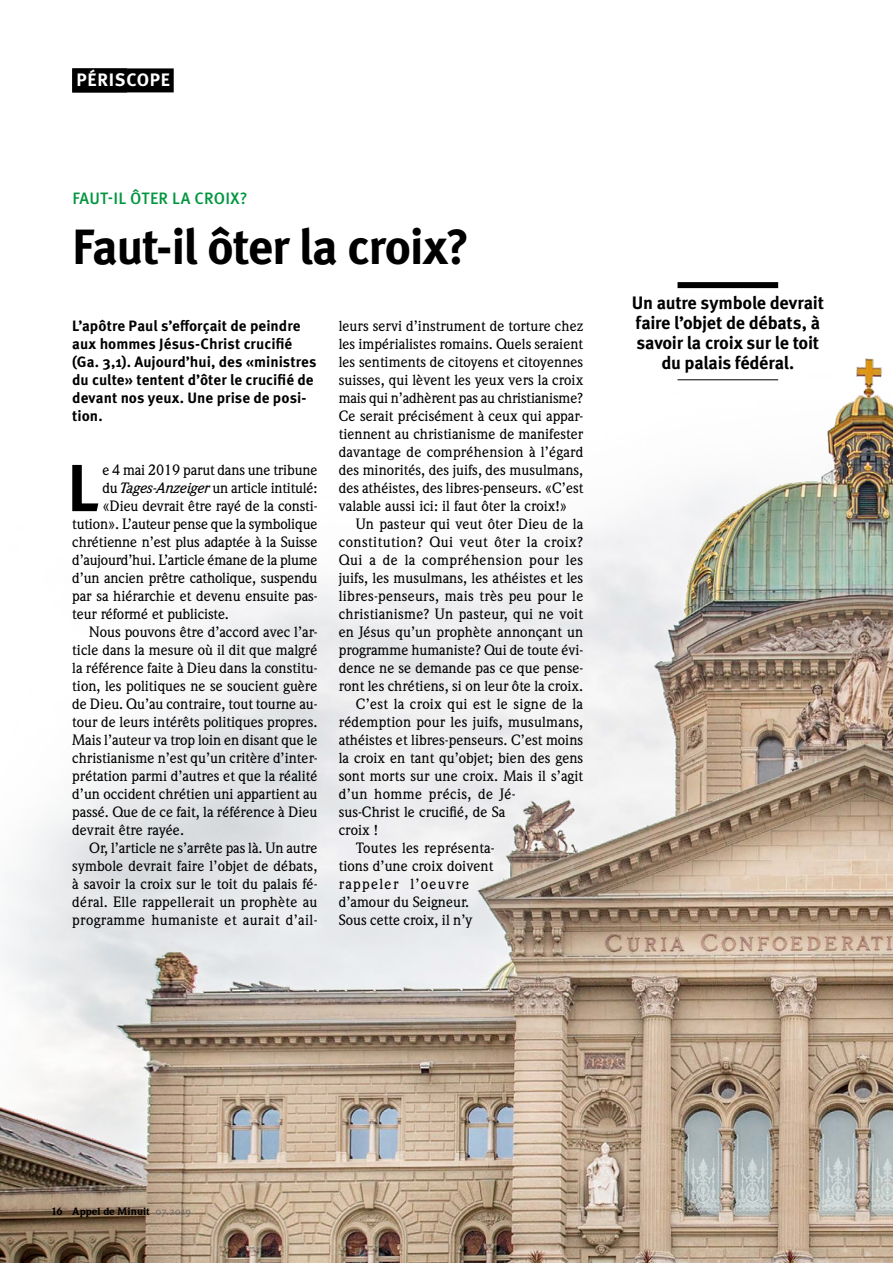
<style>
.page{position:relative;width:893px;height:1263px;background:#fff}
.page>*{position:absolute;margin:0;border:0;box-sizing:border-box;transform-origin:0 0}
.t1{font:700 66.45px "Meta OT";color:#000}
.t2{font:700 49.5px "Meta OT";letter-spacing:-.035em;color:#000}
.t3{font:700 18px/19.8px "Meta OT";letter-spacing:-.015em;color:#000;text-align:center}
.t4{font:700 18px "Meta OT";letter-spacing:.04em;color:#fff}
.t5{font:500 16.5px "Meta OT";letter-spacing:.015em;color:#00963f}
.t6{font:700 15px/18px "Meta OT";color:#000}
.t7{font:500 14.7px/18px "Weidemann";color:#000;text-align:justify}
.t8{font:500 14.7px "Weidemann";letter-spacing:.03em;color:#000}
.t9{font:500 14.7px "Weidemann";letter-spacing:.025em;color:#000}
.t10{font:500 14.7px "Weidemann";letter-spacing:.02em;color:#000}
.t11{font:500 14.7px "Weidemann";letter-spacing:.09em;color:#000}
.t12{font:900 10.5px "Weidemann";letter-spacing:-.005em;color:#000}
.s1{font-style:italic}
.s2{font-family:"Meta OT Norm";font-weight:400;color:#6e6e6e}
</style>
<div class="page">
<img style="left:0;top:358px;width:893px;height:905px">
<div style="left:72px;top:68px;width:102px;height:24px;background:#000"></div>
<div style="left:677px;top:282px;width:101px;height:6px;background:#000"></div>
<hr style="left:677px;top:379px;width:101px;height:1px;background:#000">
<p class="t4" style="left:77px;top:68px;width:95px">PÉRISCOPE</p>
<p class="t4" style="left:77px;top:68px;width:48px">TITRE</p>
<p class="t5" style="left:72px;top:188px;width:177px">FAUT-IL ÔTER LA CROIX?</p>
<h2 class="t2" style="left:72px;top:215px;width:399px">Faut-il ôter la croix?</h2>
<p class="t6" style="left:72px;top:317px;width:246px">L’apôtre Paul s’efforçait de peindre aux hommes Jésus-Christ crucifié (Ga. 3,1). Aujourd’hui, des «ministres du culte» tentent d’ôter le crucifié de devant nos yeux. Une prise de posi&shy;tion.</p>
<h1 class="t1" style="left:67px;top:446px;width:33px">L</h1>
<p class="t7" style="left:102px;top:461px;width:217px">e 4 mai 2019 parut dans une tribune</p>
<p class="t7" style="left:102px;top:479px;width:217px">du <span class="s1">Tages-Anzeiger</span> un article intitulé:</p>
<p class="t7" style="left:102px;top:497px;width:217px">«Dieu devrait être rayé de la consti-</p>
<p class="t7" style="left:72px;top:515px;width:247px">tution». L’auteur pense que la symbolique</p>
<p class="t7" style="left:72px;top:533px;width:247px">chrétienne n’est plus adaptée à la Suisse</p>
<p class="t7" style="left:72px;top:551px;width:247px">d’aujourd’hui. L’article émane de la plume</p>
<p class="t7" style="left:72px;top:569px;width:247px">d’un ancien prêtre catholique, suspendu</p>
<p class="t7" style="left:72px;top:587px;width:247px">par sa hiérarchie et devenu ensuite pas-</p>
<p class="t7" style="left:72px;top:605px;width:158px">teur réformé et publiciste.</p>
<p class="t7" style="left:89px;top:623px;width:230px">Nous pouvons être d’accord avec l’ar-</p>
<p class="t7" style="left:72px;top:641px;width:247px">ticle dans la mesure où il dit que malgré</p>
<p class="t7" style="left:72px;top:659px;width:247px">la référence faite à Dieu dans la constitu-</p>
<p class="t7" style="left:72px;top:677px;width:247px">tion, les politiques ne se soucient guère</p>
<p class="t7" style="left:72px;top:695px;width:247px">de Dieu. Qu’au contraire, tout tourne au-</p>
<p class="t7" style="left:72px;top:713px;width:247px">tour de leurs intérêts politiques propres.</p>
<p class="t7" style="left:72px;top:731px;width:247px">Mais l’auteur va trop loin en disant que le</p>
<p class="t7" style="left:72px;top:749px;width:247px">christianisme n’est qu’un critère d’inter-</p>
<p class="t7" style="left:72px;top:767px;width:247px">prétation parmi d’autres et que la réalité</p>
<p class="t7" style="left:72px;top:785px;width:247px">d’un occident chrétien uni appartient au</p>
<p class="t7" style="left:72px;top:803px;width:247px">passé. Que de ce fait, la référence à Dieu</p>
<p class="t7" style="left:72px;top:821px;width:113px">devrait être rayée.</p>
<p class="t7" style="left:89px;top:839px;width:230px">Or, l’article ne s’arrête pas là. Un autre</p>
<p class="t7" style="left:72px;top:857px;width:247px">symbole devrait faire l’objet de débats,</p>
<p class="t7" style="left:72px;top:875px;width:247px">à savoir la croix sur le toit du palais fé-</p>
<p class="t7" style="left:72px;top:893px;width:247px">déral. Elle rappellerait un prophète au</p>
<p class="t9" style="left:72px;top:911px;width:247px">programme humaniste et aurait d’ail-</p>
<p class="t7" style="left:339px;top:317px;width:246px">leurs servi d’instrument de torture chez les impérialistes romains. Quels seraient les sentiments de citoyens et citoyennes suisses, qui lèvent les yeux vers la croix mais qui n’adhèrent pas au christianisme?<br>Ce serait précisément à ceux qui appar&shy;tiennent au christianisme de manifester davantage de compréhension à l’égard des minorités, des juifs, des musulmans, des athéistes, des libres-penseurs. «C’est valable aussi ici: il faut ôter la croix!»</p>
<p class="t7" style="left:356px;top:515px;width:229px">Un pasteur qui veut ôter Dieu de la</p>
<p class="t8" style="left:339px;top:533px;width:246px">constitution? Qui veut ôter la croix?</p>
<p class="t8" style="left:339px;top:551px;width:246px">Qui a de la compréhension pour les</p>
<p class="t7" style="left:339px;top:569px;width:246px">juifs, les musulmans, les athéistes et les</p>
<p class="t10" style="left:339px;top:587px;width:246px">libres-penseurs, mais très peu pour le</p>
<p class="t7" style="left:339px;top:605px;width:246px">christianisme? Un pasteur, qui ne voit</p>
<p class="t7" style="left:339px;top:623px;width:246px">en Jésus qu’un prophète annonçant un</p>
<p class="t7" style="left:339px;top:641px;width:246px">programme humaniste? Qui de toute évi-</p>
<p class="t7" style="left:339px;top:659px;width:246px">dence ne se demande pas ce que pense-</p>
<p class="t7" style="left:339px;top:677px;width:246px">ront les chrétiens, si on leur ôte la croix.</p>
<p class="t7" style="left:356px;top:695px;width:229px">C’est la croix qui est le signe de la</p>
<p class="t7" style="left:339px;top:713px;width:246px">rédemption pour les juifs, musulmans,</p>
<p class="t7" style="left:339px;top:731px;width:246px">athéistes et libres-penseurs. C’est moins</p>
<p class="t7" style="left:339px;top:749px;width:246px">la croix en tant qu’objet; bien des gens</p>
<p class="t7" style="left:339px;top:767px;width:246px">sont morts sur une croix. Mais il s’agit</p>
<p class="t9" style="left:339px;top:785px;width:179px">d’un homme précis, de Jé-</p>
<p class="t7" style="left:339px;top:803px;width:168px">sus-Christ le crucifié, de Sa</p>
<p class="t7" style="left:339px;top:821px;width:41px">croix !</p>
<p class="t7" style="left:356px;top:839px;width:140px">Toutes les représenta-</p>
<p class="t7" style="left:339px;top:857px;width:156px">tions d’une croix doivent</p>
<p class="t11" style="left:339px;top:875px;width:132px">rappeler l’oeuvre</p>
<p class="t7" style="left:339px;top:893px;width:132px">d’amour du Seigneur.</p>
<p class="t7" style="left:339px;top:911px;width:135px">Sous cette croix, il n’y</p>
<p class="t3" style="left:632px;top:293px;width:194px">Un autre symbole devrait faire l’objet de débats, à savoir la croix sur le toit du palais fédéral.</p>
<p class="t12" style="left:51px;top:1204px;width:142px">16 Appel de Minuit <span class="s2">07.2019</span></p>
</div>
